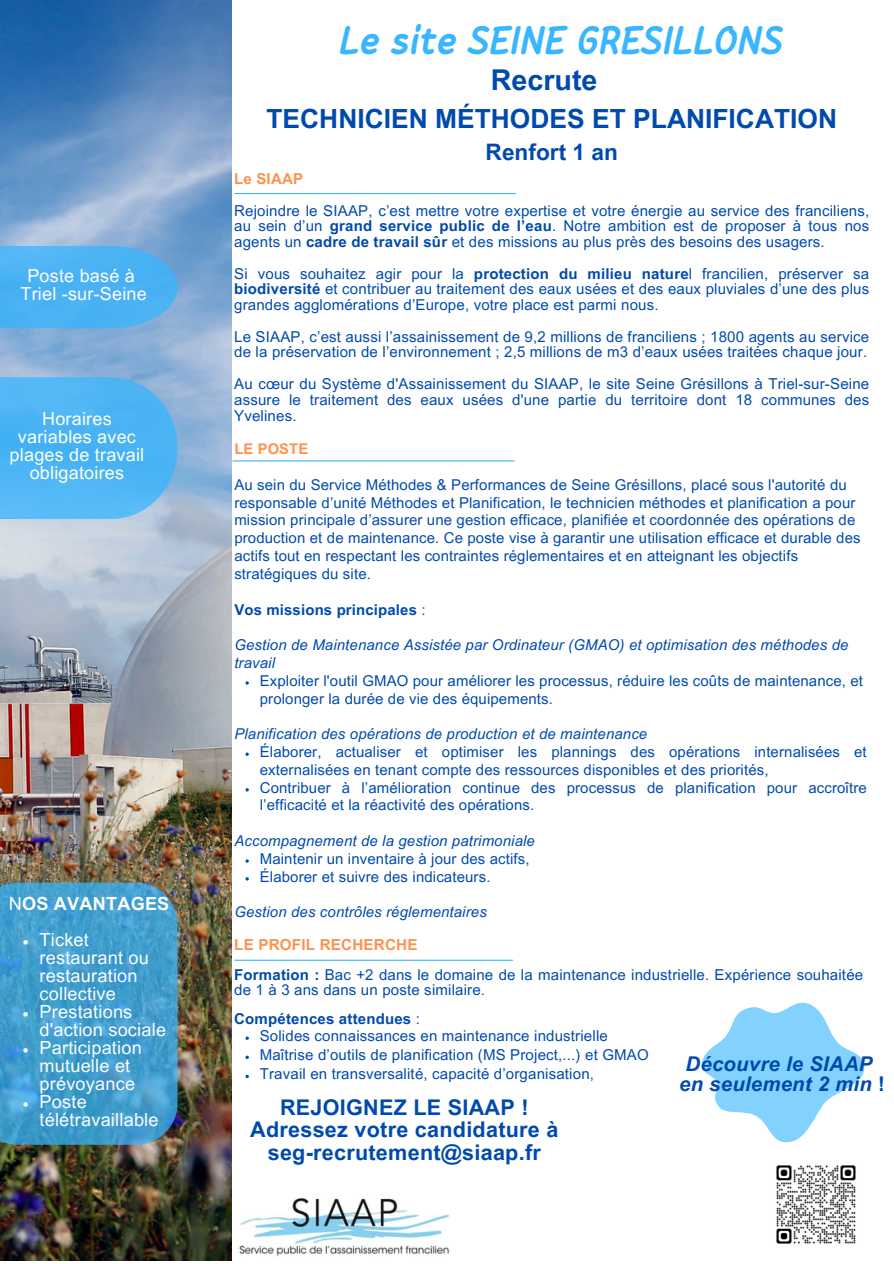
<style>
.page{position:relative;width:894px;height:1264px;background:#fff}
.page>*{position:absolute;margin:0;border:0;box-sizing:border-box;transform-origin:0 0}
.t1{font:italic 700 39.45px "Cakerolli";letter-spacing:.01em;color:#38b6ff}
.t2{font:700 28.65px "Arial MT Pro";color:#004aad}
.t3{font:700 26.4px "Arial MT Pro";color:#004aad}
.t4{font:700 22.65px "Arial MT Pro";color:#004aad}
.t5{font:700 21.6px/22.5px "Arial MT Pro";letter-spacing:.01em;color:#004aad;text-align:center}
.t6{font:italic 700 20.25px/20.2px "Arial MT Pro";letter-spacing:.01em;color:#004aad;text-align:center}
.t7{font:18.15px/18px "Arial MT Pro";letter-spacing:.01em;color:#fcfefe}
.t8{font:700 18.15px "Arial MT Pro";letter-spacing:.01em;color:#fcfefe}
.t9{font:18px/18px "Arial MT Pro";letter-spacing:.01em;color:#fff;text-align:center}
.t10{font:18px "Arial MT Pro";letter-spacing:.01em;color:#fcfefe}
.t11{font:700 15.15px "Arial MT Pro";letter-spacing:.01em;color:#ff914d}
.t12{font:15px/17.9px "Arial MT Pro";letter-spacing:.01em;color:#004aad}
.t13{font:italic 15px/17.9px "Arial MT Pro";letter-spacing:.01em;color:#004aad}
.t14{font:700 15px "Arial MT Pro";letter-spacing:.01em;color:#004aad}
.t15{font:700 15px "Arial MT Pro";letter-spacing:.01em;color:#ff914d}
.t16{font:700 14.7px "Arial MT Pro";letter-spacing:.01em;color:#ff914d}
.s1{font-weight:400}
.s2{font-weight:700}
.s3{font-style:normal}
</style>
<div class="page">
<svg style="left:245px;top:752px;width:4px;height:4px"></svg>
<svg style="left:245px;top:788px;width:4px;height:3px"></svg>
<svg style="left:245px;top:877px;width:4px;height:3px"></svg>
<hr style="left:233px;top:460px;width:281px;height:1px;background:#38b6ff">
<img style="left:0;top:0;width:231px;height:1260px">
<svg style="left:0;top:246px;width:177px;height:82px;background:#4eb1f1"></svg>
<svg style="left:0;top:377px;width:177px;height:142px;background:#53b5f2"></svg>
<svg style="left:0;top:882px;width:177px;height:262px;background:#429ccb"></svg>
<svg style="left:23px;top:940px;width:5px;height:4px"></svg>
<svg style="left:23px;top:1012px;width:5px;height:4px"></svg>
<svg style="left:23px;top:1048px;width:5px;height:4px"></svg>
<svg style="left:23px;top:1102px;width:5px;height:4px"></svg>
<hr style="left:235px;top:193px;width:280px;height:1px;background:#38b6ff">
<svg style="left:245px;top:1074px;width:4px;height:4px"></svg>
<hr style="left:235px;top:959px;width:277px;height:1px;background:#38b6ff">
<svg style="left:702px;top:1002px;width:163px;height:141px"></svg>
<img style="left:239px;top:1198px;width:211px;height:58px">
<img style="left:776px;top:1165px;width:80px;height:79px">
<p class="t10" style="left:27px;top:268px;width:109px">Poste basé à</p>
<p class="t10" style="left:21px;top:286px;width:128px">Triel -sur-Seine</p>
<p class="t9" style="left:10px;top:411px;width:136px">Horaires variables avec plages de travail obligatoires</p>
<p class="t8" style="left:9px;top:896px;width:162px"><span class="s1">N</span>OS AVANTAGES</p>
<p class="t7" style="left:40px;top:932px;width:111px">Ticket restaurant ou restauration collective</p>
<p class="t7" style="left:40px;top:1004px;width:128px">Prestations d'action sociale</p>
<p class="t7" style="left:40px;top:1040px;width:104px">Participation mutuelle et prévoyance</p>
<p class="t7" style="left:40px;top:1094px;width:120px">Poste télétravaillable</p>
<p class="t1" style="left:339px;top:24px;width:445px">Le site SEINE GRESILLONS</p>
<h4 class="t2" style="left:490px;top:70px;width:108px">Recrute</h4>
<p class="t3" style="left:266px;top:109px;width:572px">TECHNICIEN MÉTHODES ET PLANIFICATION</p>
<p class="t4" style="left:485px;top:144px;width:134px">Renfort 1 an</p>
<p class="t15" style="left:234px;top:173px;width:70px">Le SIAAP</p>
<p class="t12" style="left:234px;top:204px;width:636px;line-height:15.8px;text-align:justify">Rejoindre le SIAAP, c’est mettre votre expertise et votre énergie au service des franciliens, au sein d’un <span class="s2">grand service public de l’eau</span>. Notre ambition est de proposer à tous nos agents un <span class="s2">cadre de travail sûr</span> et des missions au plus près des besoins des usagers.</p>
<p class="t12" style="left:234px;top:267px;width:636px;line-height:15.8px;text-align:justify">Si vous souhaitez agir pour la <span class="s2">protection du milieu nature</span>l francilien, préserver sa <span class="s2">biodiversité</span> et contribuer au traitement des eaux usées et des eaux pluviales d’une des plus grandes agglomérations d’Europe, votre place est parmi nous.</p>
<p class="t12" style="left:234px;top:330px;width:636px;line-height:15.8px">Le SIAAP, c’est aussi l’assainissement de 9,2 millions de franciliens ; 1800 agents au service de la préservation de l’environnement ; 2,5 millions de m3 d’eaux usées traitées chaque jour.</p>
<p class="t12" style="left:234px;top:378px;width:636px;line-height:15.8px;text-align:justify">Au cœur du Système d'Assainissement du SIAAP, le site Seine Grésillons à Triel-sur-Seine assure le traitement des eaux usées d'une partie du territoire dont 18 communes des Yvelines.</p>
<p class="t16" style="left:234px;top:443px;width:75px">LE POSTE</p>
<p class="t12" style="left:234px;top:477px;width:627px">Au sein du Service Méthodes &amp; Performances de Seine Grésillons, placé sous l'autorité du responsable d’unité Méthodes et Planification, le technicien méthodes et planification a pour mission principale d’assurer une gestion efficace, planifiée et coordonnée des opérations de production et de maintenance. Ce poste vise à garantir une utilisation efficace et durable des actifs tout en respectant les contraintes réglementaires et en atteignant les objectifs stratégiques du site.</p>
<p class="t14" style="left:234px;top:603px;width:193px">Vos missions principales <span class="s1">:</span></p>
<p class="t13" style="left:234px;top:638px;width:615px">Gestion de Maintenance Assistée par Ordinateur (GMAO) et optimisation des méthodes de travail</p>
<h6 class="t12" style="left:260px;top:673px;width:604px">Exploiter l'outil GMAO pour améliorer les processus, réduire les coûts de maintenance, et prolonger la durée de vie des équipements.</h6>
<p class="t13" style="left:234px;top:727px;width:414px">Planification des opérations de production et de maintenance</p>
<p class="t12" style="left:260px;top:744px;width:608px">Élaborer, actualiser et optimiser les plannings des opérations internalisées et externalisées en tenant compte des ressources disponibles et des priorités,</p>
<p class="t12" style="left:260px;top:780px;width:608px">Contribuer à l’amélioration continue des processus de planification pour accroître l’efficacité et la réactivité des opérations.</p>
<p class="t13" style="left:234px;top:833px;width:302px">Accompagnement de la gestion patrimoniale</p>
<h1 class="t12" style="left:260px;top:851px;width:271px">Maintenir un inventaire à jour des actifs,</h1>
<h3 class="t12" style="left:260px;top:869px;width:232px">Élaborer et suivre des indicateurs.</h3>
<h2 class="t13" style="left:234px;top:905px;width:254px">Gestion des contrôles réglementaires</h2>
<p class="t11" style="left:234px;top:938px;width:185px">LE PROFIL RECHERCHE</p>
<p class="t12" style="left:234px;top:969px;width:630px;line-height:14.7px"><span class="s2">Formation :</span> Bac +2 dans le domaine de la maintenance industrielle. Expérience souhaitée de 1 à 3 ans dans un poste similaire.</p>
<p class="t14" style="left:234px;top:1013px;width:187px">Compétences attendues <span class="s1">:</span></p>
<p class="t12" style="left:260px;top:1028px;width:349px">Solides connaissances en maintenance industrielle</p>
<p class="t12" style="left:260px;top:1047px;width:390px">Maîtrise d’outils de planification (MS Project,...) et GMAO</p>
<p class="t12" style="left:260px;top:1066px;width:335px">Travail en transversalité, capacité d’organisation,</p>
<p class="t6" style="left:679px;top:1056px;width:207px">Découvre le SIAAP en seulement 2 min <span class="s3">!</span></p>
<p class="t5" style="left:250px;top:1098px;width:310px">REJOIGNEZ LE SIAAP !<br>Adressez votre candidature à seg-recrutement@siaap.fr</p>
</div>
